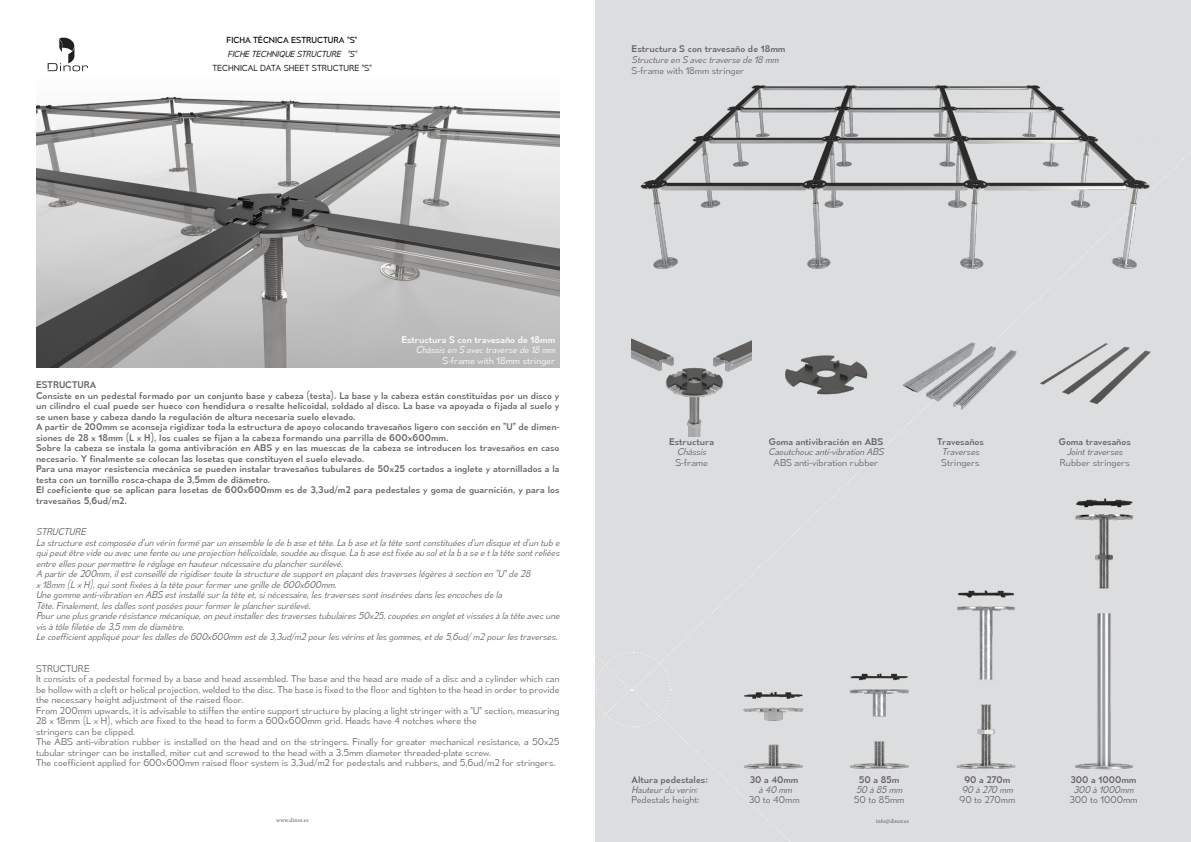
<style>
.page{position:relative;width:1191px;height:842px;background:#fff}
.page>*{position:absolute;margin:0;border:0;box-sizing:border-box;transform-origin:0 0}
.t1{font:italic 9px/10.5px "Mesmerize Lt";color:#636366;text-align:justify}
.t2{font:9px/10.5px "Mesmerize Rg";color:#636366}
.t3{font:9px/10.5px "Mesmerize Lt";color:#636366}
.t4{font:9px "Mesmerize Rg";color:#fff}
.t5{font:italic 9px "Mesmerize Lt";color:#fff}
.t6{font:9px "Mesmerize Lt";color:#fff}
.Título_sulfato{font:8px "Mesmerize Lt";color:#000}
.Título_sulfato-2{font:italic 8px "Mesmerize Lt";color:#000}
.Título_sulfato-3{font:8px "Mesmerize Bk";color:#000}
.t7{font:6px "Minion Pro";color:#636366}
</style>
<div class="page">
<div style="left:595px;top:0;width:596px;height:842px;background:#dcdddf"></div>
<svg style="left:48px;top:37px;width:40px;height:34px"></svg>
<img style="left:902px;top:318px;width:117px;height:110px">
<img style="left:1040px;top:343px;width:111px;height:61px">
<img style="left:785px;top:355px;width:83px;height:40px">
<img style="left:36px;top:96px;width:523px;height:272px">
<img style="left:640px;top:85px;width:517px;height:221px">
<img style="left:1075px;top:498px;width:59px;height:272px">
<img style="left:739px;top:520px;width:70px;height:249px">
<img style="left:631px;top:338px;width:120px;height:98px">
<img style="left:839px;top:485px;width:70px;height:284px">
<img style="left:956px;top:590px;width:60px;height:179px">
<p class="Título_sulfato-3" style="left:226px;top:35px;width:132px">FICHA TÉCNICA ESTRUCTURA “S”</p>
<p class="Título_sulfato-2" style="left:228px;top:49px;width:130px">FICHE TECHNIQUE STRUCTURE “S”</p>
<p class="Título_sulfato" style="left:212px;top:63px;width:161px">TECHNICAL DATA SHEET STRUCTURE “S”</p>
<p class="t2" style="left:631px;top:44px;width:155px">Estructura S con travesaño de 18mm</p>
<p class="t1" style="left:631px;top:55px;width:148px">Structure en S avec traverse de 18 mm</p>
<p class="t3" style="left:631px;top:65px;width:114px">S-frame with 18mm stringer</p>
<p class="t4" style="left:401px;top:334px;width:155px">Estructura S con travesaño de 18mm</p>
<p class="t5" style="left:416px;top:344px;width:141px">Châssis en S avec traverse de 18 mm</p>
<p class="t6" style="left:442px;top:355px;width:114px">S-frame with 18mm stringer</p>
<p class="t2" style="left:36px;top:380px;width:62px">ESTRUCTURA</p>
<p class="t2" style="left:36px;top:390px;width:525px;text-align:justify">Consiste en un pedestal formado por un conjunto base y cabeza (testa). La base y la cabeza están constituidas por un disco y un cilindro el cual puede ser hueco con hendidura o resalte helicoidal, soldado al disco. La base va apoyada o fijada al suelo y se unen base y cabeza dando la regulación de altura necesaria suelo elevado.</p>
<p class="t2" style="left:36px;top:422px;width:525px">A partir de 200mm se aconseja rigidizar toda la estructura de apoyo colocando travesaños ligero con sección en “U” de dimen&shy;siones de 28 x 18mm (L x H), los cuales se fijan a la cabeza formando una parrilla de 600x600mm.</p>
<p class="t2" style="left:36px;top:443px;width:525px">Sobre la cabeza se instala la goma antivibración en ABS y en las muescas de la cabeza se introducen los travesaños en caso necesario. Y finalmente se colocan las losetas que constituyen el suelo elevado.</p>
<p class="t2" style="left:36px;top:464px;width:525px">Para una mayor resistencia mecánica se pueden instalar travesaños tubulares de 50x25 cortados a inglete y atornillados a la testa con un tornillo rosca-chapa de 3,5mm de diámetro.</p>
<p class="t2" style="left:36px;top:485px;width:525px">El coeficiente que se aplican para losetas de 600x600mm es de 3,3ud/m2 para pedestales y goma de guarnición, y para los travesaños 5,6ud/m2.</p>
<p class="t1" style="left:36px;top:527px;width:51px">STRUCTURE</p>
<p class="t1" style="left:36px;top:537px;width:525px">La structure est composée d’un vérin formé par un ensemble le de b ase et tête. La b ase et la tête sont constituées d’un disque et d’un tub e qui peut être vide ou avec une fente ou une projection hélicoïdale, soudée au disque. La b ase est fixée au sol et la b a se e t la tête sont reliées entre elles pour permettre le réglage en hauteur nécessaire du plancher surélevé.</p>
<p class="t1" style="left:36px;top:569px;width:495px">A partir de 200mm, il est conseillé de rigidiser toute la structure de support en plaçant des traverses légères à section en “U” de 28</p>
<p class="t1" style="left:36px;top:579px;width:302px">x 18mm (L x H), qui sont fixées à la tête pour former une grille de 600x600mm.</p>
<p class="t1" style="left:36px;top:590px;width:467px">Une gomme anti-vibration en ABS est installé sur la tête et, si nécessaire, les traverses sont insérées dans les encoches de la</p>
<p class="t1" style="left:36px;top:600px;width:276px">Tête. Finalement, les dalles sont posées pour former le plancher surélevé.</p>
<p class="t1" style="left:36px;top:611px;width:525px">Pour une plus grande résistance mécanique, on peut installer des traverses tubulaires 50x25, coupées en onglet et vissées à la tête avec une vis à tôle filetée de 3,5 mm de diamètre.</p>
<p class="t1" style="left:36px;top:632px;width:523px">Le coefficient appliqué pour les dalles de 600x600mm est de 3,3ud/m2 pour les vérins et les gommes, et de 5,6ud/ m2 pour les traverses.</p>
<p class="t3" style="left:36px;top:663px;width:55px">STRUCTURE</p>
<p class="t3" style="left:36px;top:674px;width:525px;text-align:justify">It consists of a pedestal formed by a base and head assembled. The base and the head are made of a disc and a cylinder which can be hollow with a cleft or helical projection, welded to the disc. The base is fixed to the floor and tighten to the head in order to provide the necessary height adjustment of the raised floor.</p>
<p class="t3" style="left:36px;top:705px;width:525px">From 200mm upwards, it is advisable to stiffen the entire support structure by placing a light stringer with a “U” section, measuring<br>28 x 18mm (L x H), which are fixed to the head to form a 600x600mm grid. Heads have 4 notches where the</p>
<p class="t3" style="left:36px;top:726px;width:101px">stringers can be clipped.</p>
<p class="t3" style="left:36px;top:737px;width:525px">The ABS anti-vibration rubber is installed on the head and on the stringers. Finally for greater mechanical resistance, a 50x25 tubular stringer can be installed, miter cut and screwed to the head with a 3.5mm diameter threaded-plate screw.</p>
<p class="t3" style="left:36px;top:758px;width:521px">The coefficient applied for 600x600mm raised floor system is 3,3ud/m2 for pedestals and rubbers, and 5,6ud/m2 for stringers.</p>
<p class="t2" style="left:669px;top:436px;width:46px">Estructura</p>
<p class="t1" style="left:677px;top:447px;width:31px">Châssis</p>
<p class="t3" style="left:675px;top:457px;width:34px">S-frame</p>
<p class="t2" style="left:769px;top:436px;width:116px">Goma antivibración en ABS</p>
<p class="t1" style="left:768px;top:447px;width:116px">Caoutchouc anti-vibration ABS</p>
<p class="t3" style="left:773px;top:457px;width:106px">ABS anti-vibration rubber</p>
<p class="t2" style="left:631px;top:774px;width:78px">Altura pedestales:</p>
<p class="t1" style="left:631px;top:785px;width:67px">Hauteur du verin:</p>
<p class="t3" style="left:631px;top:795px;width:70px">Pedestals height:</p>
<p class="t2" style="left:750px;top:774px;width:50px">30 a 40mm</p>
<p class="t1" style="left:758px;top:785px;width:35px">à 40 mm</p>
<p class="t3" style="left:748px;top:795px;width:52px">30 to 40mm</p>
<p class="t2" style="left:859px;top:774px;width:42px">50 a 85m</p>
<p class="t1" style="left:856px;top:785px;width:48px">50 à 85 mm</p>
<p class="t3" style="left:854px;top:795px;width:52px">50 to 85mm</p>
<p class="t7" style="left:276px;top:816px;width:34px">www.dinor.es</p>
<p class="t7" style="left:875px;top:817px;width:35px">info@dinor.es</p>
<p class="t2" style="left:937px;top:436px;width:48px">Travesaños</p>
<p class="t1" style="left:941px;top:447px;width:39px">Traverses</p>
<p class="t3" style="left:941px;top:457px;width:40px">Stringers</p>
<p class="t2" style="left:964px;top:774px;width:47px">90 a 270m</p>
<p class="t1" style="left:962px;top:785px;width:52px">90 à 270 mm</p>
<p class="t3" style="left:959px;top:795px;width:57px">90 to 270mm</p>
<p class="t2" style="left:1058px;top:436px;width:73px">Goma travesaños</p>
<p class="t1" style="left:1067px;top:447px;width:57px">Joint traverses</p>
<p class="t3" style="left:1060px;top:457px;width:71px">Rubber stringers</p>
<p class="t2" style="left:1070px;top:774px;width:67px">300 a 1000mm</p>
<p class="t1" style="left:1073px;top:785px;width:61px">300 à 1000mm</p>
<p class="t3" style="left:1069px;top:795px;width:70px">300 to 1000mm</p>
</div>
